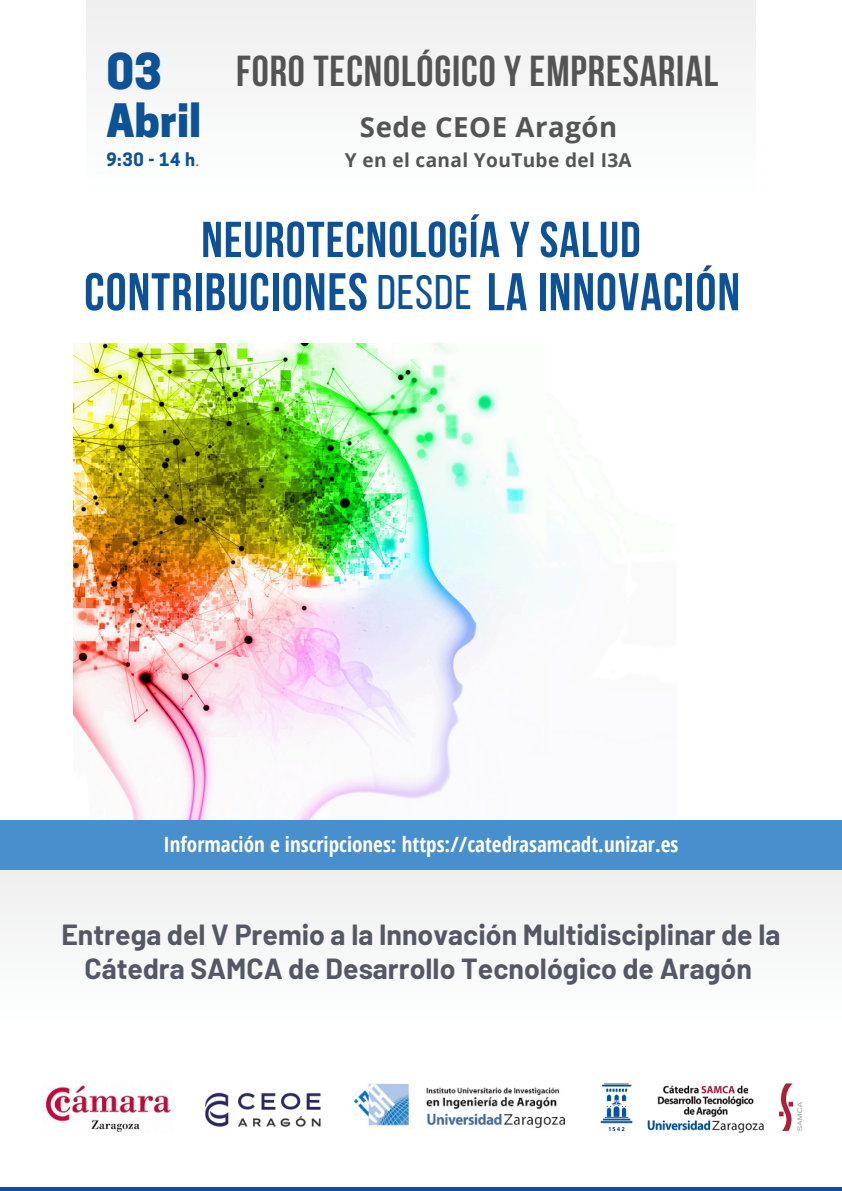
<style>
.page{position:relative;width:842px;height:1191px;background:#fff}
.page>*{position:absolute;margin:0;border:0;box-sizing:border-box;transform-origin:0 0}
.t1{font:700 52.9px "Bebas Neue";letter-spacing:.02em;color:#0d5196}
.t2{font:700 50.4px "Bebas Neue";letter-spacing:.02em;color:#0d5196}
.t3{font:48.3px "Bebas Neue";letter-spacing:.02em;color:#0d5196}
.t4{font:800 46.2px "Cooper Hewitt";color:#0d5196}
.t5{font:800 43.2px "Cooper Hewitt";color:#0d5196}
.t6{font:700 43.1px "Bebas Neue";letter-spacing:.02em;color:#545454}
.t7{font:700 28.4px/34.5px "Barlow";color:#545765;text-align:center}
.t8{font:700 27.6px "Open Sans";letter-spacing:.02em;color:#545454}
.t9{font:700 21.1px "Open Sans Condensed";color:#fff}
.t10{font:700 19.1px "Open Sans";letter-spacing:.02em;color:#545454}
.t11{font:700 17.2px "Cooper Hewitt";color:#0d5196}
.s1{font-weight:400}
</style>
<div class="page">
<div style="left:86px;top:0;width:670px;height:196px;background:#f6f7f7"></div>
<img style="left:600px;top:1083px;width:203px;height:48px">
<img style="left:354px;top:1083px;width:211px;height:45px">
<img style="left:45px;top:1085px;width:126px;height:48px">
<div style="left:0;top:819px;width:842px;height:51px;background:#488fcd"></div>
<hr style="left:0;top:1187px;width:842px;height:3px;background:#0d5196">
<img style="left:206px;top:1092px;width:114px;height:35px">
<img style="left:74px;top:343px;width:476px;height:476px">
<div style="left:0;top:870px;width:842px;height:153px;background:#f6f7f7"></div>
<h2 class="t4" style="left:106px;top:54px;width:57px">03</h2>
<h2 class="t5" style="left:106px;top:105px;width:96px">Abril</h2>
<p class="t11" style="left:106px;top:153px;width:94px">9:30 - 14 h<span class="s1">.</span></p>
<h4 class="t6" style="left:236px;top:53px;width:484px">FORO TECNOLÓGICO Y EMPRESARIAL</h4>
<h5 class="t8" style="left:360px;top:107px;width:259px">Sede CEOE Aragón</h5>
<h3 class="t10" style="left:345px;top:146px;width:288px">Y en el canal YouTube del I3A</h3>
<h6 class="t2" style="left:201px;top:219px;width:441px">NEUROTECNOLOGÍA Y SALUD</h6>
<h1 class="t1" style="left:84px;top:270px;width:285px">CONTRIBUCIONES</h1>
<h1 class="t3" style="left:377px;top:272px;width:96px">DESDE</h1>
<h1 class="t1" style="left:487px;top:270px;width:255px">LA INNOVACIÓN</h1>
<p class="t9" style="left:164px;top:829px;width:516px">Información e inscripciones: https://catedrasamcadt.unizar.es</p>
<h6 class="t7" style="left:61px;top:915px;width:721px">Entrega del V Premio a la Innovación Multidisciplinar de la<br>Cátedra SAMCA de Desarrollo Tecnológico de Aragón</h6>
</div>
